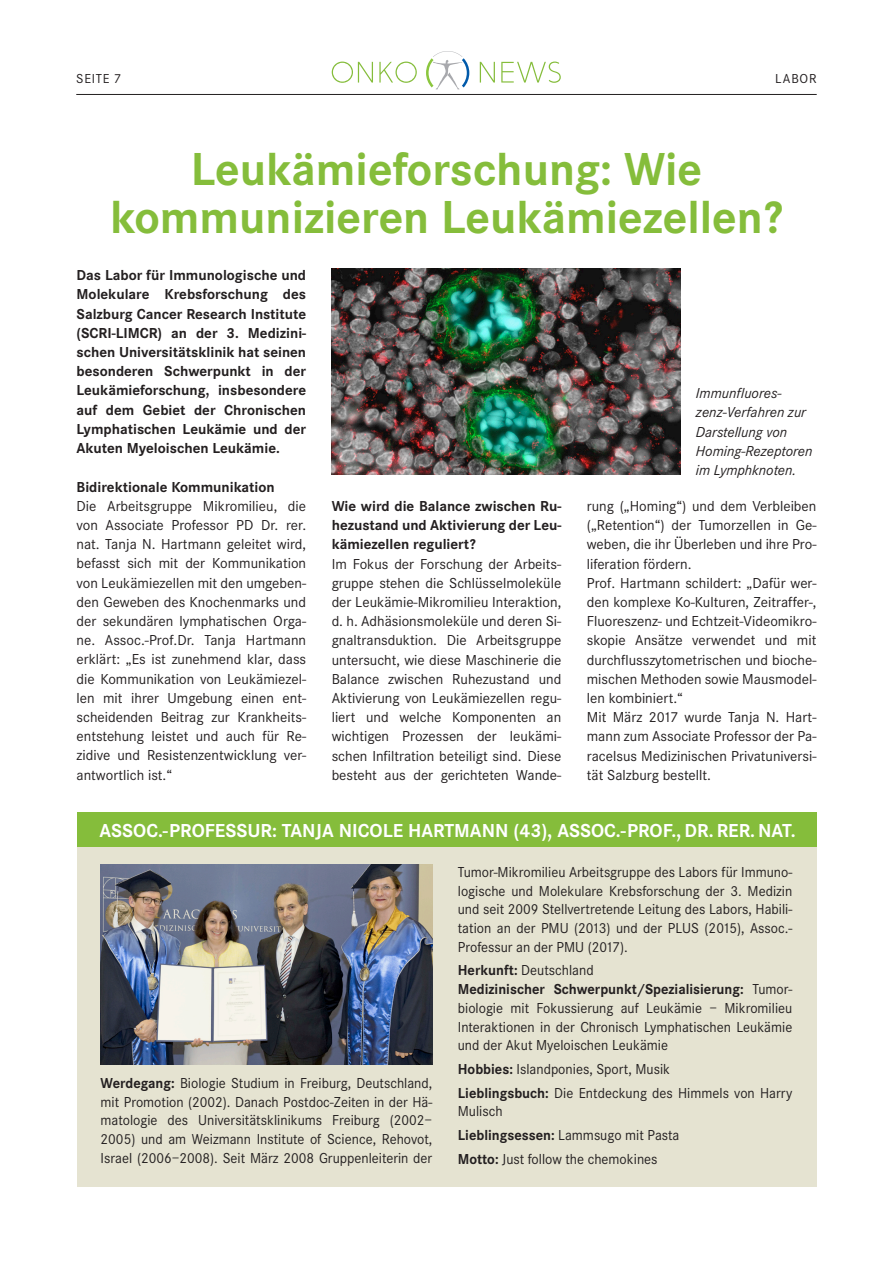
<style>
.page{position:relative;width:893px;height:1263px;background:#fff}
.page>*{position:absolute;margin:0;border:0;box-sizing:border-box;transform-origin:0 0}
.t1{font:700 48px/48px "Corporate S";color:#85bd3b;text-align:center}
.t2{font:700 19.5px "Corporate S";color:#fff}
.t3{font:15px/19.2px "Corporate S";color:#231f20;text-align:justify}
.t4{font:15px/18.8px "Corporate S";color:#231f20;scale:.96 1}
.t5{font:700 15px/19.2px "Corporate S";color:#231f20;text-align:justify}
.t6{font:italic 15px/19.2px "Corporate S";color:#231f20}
.t7{font:13.5px "Corporate S";letter-spacing:.055em;color:#231f20}
.s1{font-weight:700}
</style>
<div class="page">
<hr style="left:76px;top:94px;width:741px;height:1px;background:#231f20">
<svg style="left:332px;top:62px;width:85px;height:21px"></svg>
<svg style="left:480px;top:62px;width:81px;height:21px"></svg>
<svg style="left:426px;top:51px;width:43px;height:39px"></svg>
<div style="left:77px;top:843px;width:739px;height:343px;background:#e5e3d1"></div>
<div style="left:77px;top:812px;width:739px;height:34px;background:#85bd3b"></div>
<img style="left:101px;top:864px;width:331px;height:201px">
<img style="left:332px;top:269px;width:349px;height:206px">
<p class="t7" style="left:76px;top:71px;width:47px">SEITE 7</p>
<p class="t7" style="left:775px;top:71px;width:43px">LABOR</p>
<h1 class="t1" style="left:110px;top:146px;width:674px">Leukämieforschung: Wie kommunizieren Leukämiezellen?</h1>
<p class="t5" style="left:77px;top:266px;width:231px">Das Labor für Immunologische und Molekulare Krebsforschung des Salzburg Cancer Research Institute (SCRI-LIMCR) an der 3. Medizini&shy;schen Universitätsklinik hat seinen besonderen Schwerpunkt in der Leukämieforschung, insbesondere auf dem Gebiet der Chronischen Lymphatischen Leukämie und der Akuten Myeloischen Leukämie.</p>
<p class="t5" style="left:77px;top:477px;width:200px">Bidirektionale Kommunikation</p>
<p class="t3" style="left:77px;top:496px;width:231px">Die Arbeitsgruppe Mikromilieu, die von Associate Professor PD Dr. rer. nat. Tanja N. Hartmann geleitet wird, befasst sich mit der Kommunikation von Leukämiezellen mit den umgeben&shy;den Geweben des Knochenmarks und der sekundären lymphatischen Orga&shy;ne. Assoc.-Prof.Dr. Tanja Hartmann erklärt: „Es ist zunehmend klar, dass die Kommunikation von Leukämiezel&shy;len mit ihrer Umgebung einen ent&shy;scheidenden Beitrag zur Krankheits&shy;entstehung leistet und auch für Re&shy;zidive und Resistenzentwicklung ver&shy;antwortlich ist.“</p>
<p class="t5" style="left:332px;top:497px;width:231px">Wie wird die Balance zwischen Ru&shy;hezustand und Aktivierung der Leu&shy;kämiezellen reguliert?</p>
<p class="t3" style="left:332px;top:554px;width:231px">Im Fokus der Forschung der Arbeits&shy;gruppe stehen die Schlüsselmoleküle der Leukämie-Mikromilieu Interaktion, d. h. Adhäsionsmoleküle und deren Si&shy;gnaltransduktion. Die Arbeitsgruppe untersucht, wie diese Maschinerie die Balance zwischen Ruhezustand und Aktivierung von Leukämiezellen regu&shy;liert und welche Komponenten an wichtigen Prozessen der leukämi&shy;schen Infiltration beteiligt sind. Diese besteht aus der gerichteten Wande-</p>
<p class="t6" style="left:696px;top:384px;width:118px">Immunfluores&shy;zenz-Verfahren zur<br>Darstellung von<br>Homing-Rezeptoren im Lymphknoten.</p>
<p class="t3" style="left:587px;top:496px;width:231px;text-align:left">rung („Homing“) und dem Verbleiben („Retention“) der Tumorzellen in Ge&shy;weben, die ihr Überleben und ihre Pro&shy;liferation fördern.<br>Prof. Hartmann schildert: „Dafür wer&shy;den komplexe Ko-Kulturen, Zeitraffer-, Fluoreszenz- und Echtzeit-Videomikro&shy;skopie Ansätze verwendet und mit durchflusszytometrischen und bioche&shy;mischen Methoden sowie Mausmodel&shy;len kombiniert.“<br>Mit März 2017 wurde Tanja N. Hart&shy;mann zum Associate Professor der Pa&shy;racelsus Medizinischen Privatuniversi&shy;tät Salzburg bestellt.</p>
<h2 class="t2" style="left:99px;top:819px;width:698px">ASSOC.-PROFESSUR: TANJA NICOLE HARTMANN (43), ASSOC.-PROF., DR. RER. NAT.</h2>
<p class="t4" style="left:101px;top:1074px;width:347px;text-align:justify"><span class="s1">Werdegang:</span> Biologie Studium in Freiburg, Deutschland, mit Promotion (2002). Danach Postdoc-Zeiten in der Hä&shy;matologie des Universitätsklinikums Freiburg (2002– 2005) und am Weizmann Institute of Science, Rehovot, Israel (2006–2008). Seit März 2008 Gruppenleiterin der</p>
<p class="t4" style="left:458px;top:863px;width:350px;text-align:justify">Tumor-Mikromilieu Arbeitsgruppe des Labors für Immuno&shy;logische und Molekulare Krebsforschung der 3. Medizin und seit 2009 Stellvertretende Leitung des Labors, Habili&shy;tation an der PMU (2013) und der PLUS (2015), Assoc.- Professur an der PMU (2017).</p>
<p class="t4" style="left:458px;top:961px;width:350px"><span class="s1">Herkunft:</span> Deutschland<br><span class="s1">Medizinischer Schwerpunkt/Spezialisierung:</span> Tumor&shy;biologie mit Fokussierung auf Leukämie – Mikromilieu Interaktionen in der Chronisch Lymphatischen Leukämie und der Akut Myeloischen Leukämie</p>
<p class="t4" style="left:458px;top:1057px;width:350px;line-height:24px"><span class="s1">Hobbies:</span> Islandponies, Sport, Musik<br><span class="s1">Lieblingsbuch:</span> Die Entdeckung des Himmels von Harry</p>
<p class="t4" style="left:458px;top:1100px;width:232px;line-height:23.7px">Mulisch<br><span class="s1">Lieblingsessen:</span> Lammsugo mit Pasta<br><span class="s1">Motto:</span> Just follow the chemokines</p>
</div>
